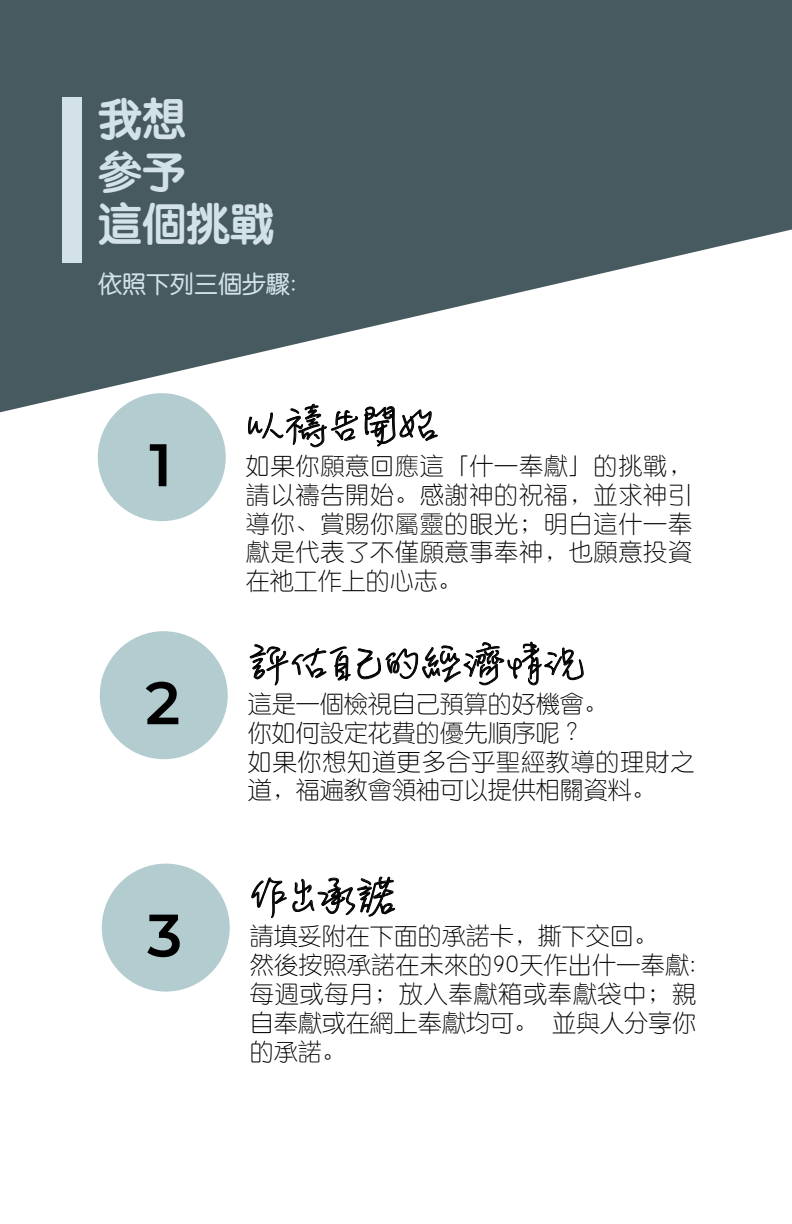
<style>
.page{position:relative;width:792px;height:1224px;background:#fff}
.page>*{position:absolute;margin:0;border:0;box-sizing:border-box;transform-origin:0 0}
.t1{font:600 60px "Montserrat";color:#000}
.t2{font:48px "M Ling Wai Medium SC";color:#000}
.t3{font:44px/52.8px "ST Yuanti SC Bold";color:#d3e2e9}
.t4{font:24px/28.8px "ST Yuanti SC Light";letter-spacing:.01em;color:#000}
.t5{font:24px "ST Yuanti SC Regular";color:#d3e2e9}
</style>
<div class="page">
<svg style="left:0;top:0;width:792px;height:413px"></svg>
<div style="left:62px;top:97px;width:20px;height:165px;background:#d3e2e9"></div>
<div style="left:97px;top:392px;width:130px;height:130px;background:#b3ccd0;border-radius:50%"></div>
<svg style="left:248px;top:399px;width:190px;height:49px"></svg>
<div style="left:99px;top:630px;width:130px;height:130px;background:#b3ccd0;border-radius:50%"></div>
<svg style="left:249px;top:644px;width:102px;height:42px"></svg>
<svg style="left:357px;top:641px;width:227px;height:45px"></svg>
<div style="left:101px;top:863px;width:130px;height:130px;background:#b3ccd0;border-radius:50%"></div>
<svg style="left:251px;top:876px;width:144px;height:42px"></svg>
<h3 class="t3" style="left:98px;top:90px;width:177px">我想<br>參予<br>這個挑戰</h3>
<p class="t5" style="left:98px;top:266px;width:200px">依照下列三個步驟:</p>
<h1 class="t1" style="left:149px;top:422px;width:24px">1</h1>
<h1 class="t1" style="left:145px;top:660px;width:36px">2</h1>
<h1 class="t1" style="left:147px;top:893px;width:36px">3</h1>
<h2 class="t2" style="left:246px;top:392px;width:194px">以禱告開始</h2>
<p class="t4" style="left:246px;top:450px;width:448px;text-align:justify">如果你願意回應這「什一奉獻」的挑戰，請以禱告開始。感謝神的祝福，並求神引導你、賞賜你屬靈的眼光；明白這什一奉獻是代表了不僅願意事奉神，也願意投資在祂工作上的心志。</p>
<h2 class="t2" style="left:248px;top:630px;width:339px">評估自己的經濟情況</h2>
<p class="t4" style="left:248px;top:688px;width:448px">這是一個檢視自己預算的好機會。<br>你如何設定花費的優先順序呢 ?<br>如果你想知道更多合乎聖經教導的理財之道，福遍敎會領袖可以提供相關資料。</p>
<h2 class="t2" style="left:250px;top:862px;width:148px">作出承諾</h2>
<p class="t4" style="left:250px;top:920px;width:448px">請填妥附在下面的承諾卡，撕下交回。<br>然後按照承諾在未來的90天作出什一奉獻:每週或每月；放入奉獻箱或奉獻袋中；親自奉獻或在網上奉獻均可。 並與人分享你的承諾。</p>
</div>
